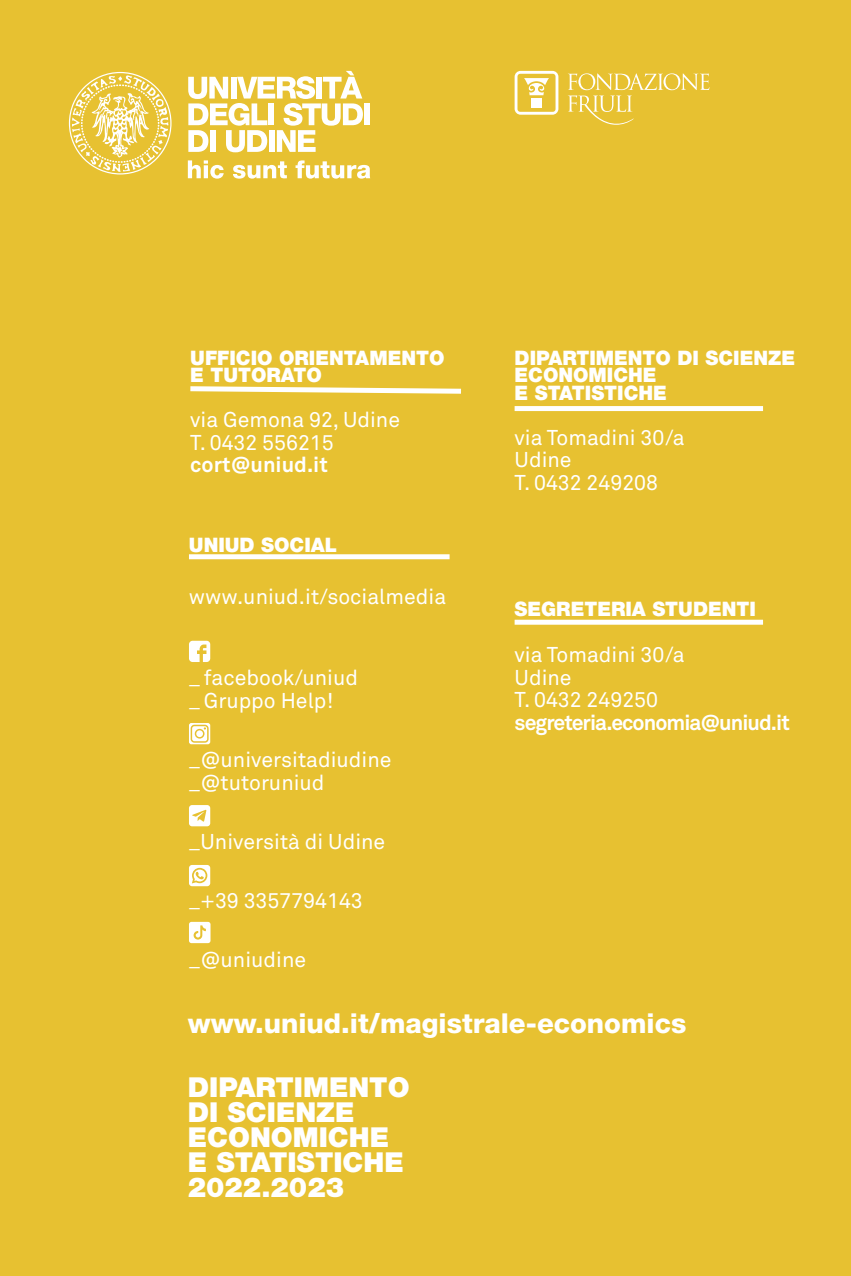
<style>
.page{position:relative;width:851px;height:1276px;background:#fff}
.page>*{position:absolute;margin:0;border:0;box-sizing:border-box;transform-origin:0 0}
.t1{font:900 27.5px/25px "Helvetica Neue LT Std";color:#fff}
.t2{font:800 27.5px "Helvetica Neue LT Std";color:#fff}
.t3{font:21.25px/22.5px "Akkurat";color:#fff}
.t4{font:700 21.25px "Akkurat";letter-spacing:-.045em;color:#fff}
.t5{font:700 21.25px "Akkurat";color:#fff}
.t6{font:900 20px/17.5px "Helvetica Neue LT Std";color:#fff}
</style>
<div class="page">
<div style="left:0;top:0;width:850px;height:1276px;background:#e7c131"></div>
<svg style="left:69px;top:72px;width:102px;height:102px"></svg>
<div style="left:364px;top:103px;width:6px;height:22px;background:#fff"></div>
<svg style="left:188px;top:71px;width:175px;height:81px"></svg>
<svg style="left:188px;top:160px;width:36px;height:19px"></svg>
<svg style="left:233px;top:161px;width:54px;height:18px"></svg>
<svg style="left:295px;top:160px;width:75px;height:19px"></svg>
<div style="left:514px;top:406px;width:249px;height:5px;background:#fff"></div>
<div style="left:514px;top:620px;width:249px;height:5px;background:#fff"></div>
<svg style="left:514px;top:71px;width:44px;height:44px"></svg>
<div style="left:531px;top:98px;width:10px;height:9px;background:#fff"></div>
<svg style="left:568px;top:73px;width:141px;height:52px"></svg>
<svg style="left:190px;top:386px;width:271px;height:8px"></svg>
<div style="left:189px;top:554px;width:260px;height:5px;background:#fff"></div>
<svg style="left:189px;top:641px;width:21px;height:21px"></svg>
<svg style="left:189px;top:723px;width:21px;height:21px"></svg>
<svg style="left:189px;top:865px;width:21px;height:21px"></svg>
<svg style="left:189px;top:805px;width:21px;height:21px"></svg>
<svg style="left:189px;top:922px;width:21px;height:21px"></svg>
<p class="t6" style="left:190px;top:349px;width:256px">UFFICIO ORIENTAMENTO<br>E TUTORATO</p>
<p class="t3" style="left:190px;top:411px;width:211px">via Gemona 92, Udine<br>T. 0432 556215</p>
<p class="t5" style="left:190px;top:457px;width:139px">cort@uniud.it</p>
<p class="t6" style="left:189px;top:536px;width:150px">UNIUD SOCIAL</p>
<p class="t3" style="left:189px;top:587px;width:259px">www.uniud.it/socialmedia</p>
<p class="t3" style="left:189px;top:669px;width:171px">_ facebook/uniud _ Gruppo Help!</p>
<p class="t3" style="left:189px;top:750px;width:204px">_@universitadiudine _@tutoruniud</p>
<p class="t3" style="left:189px;top:832px;width:198px">_Università di Udine</p>
<p class="t3" style="left:189px;top:891px;width:175px">_+39 3357794143</p>
<p class="t3" style="left:189px;top:950px;width:119px">_@uniudine</p>
<p class="t6" style="left:514px;top:349px;width:282px">DIPARTIMENTO DI SCIENZE<br>ECONOMICHE<br>E STATISTICHE</p>
<p class="t3" style="left:514px;top:428px;width:171px">via Tomadini 30/a<br>Udine<br>T. 0432 249208</p>
<p class="t6" style="left:514px;top:600px;width:243px">SEGRETERIA STUDENTI</p>
<p class="t3" style="left:514px;top:645px;width:171px">via Tomadini 30/a<br>Udine<br>T. 0432 249250</p>
<p class="t4" style="left:514px;top:714px;width:277px">segreteria.economia@uniud.it</p>
<p class="t2" style="left:188px;top:1013px;width:500px">www.uniud.it/magistrale-economics</p>
<p class="t1" style="left:188px;top:1074px;width:223px">DIPARTIMENTO<br>DI SCIENZE<br>ECONOMICHE<br>E STATISTICHE<br>2022.2023</p>
</div>
